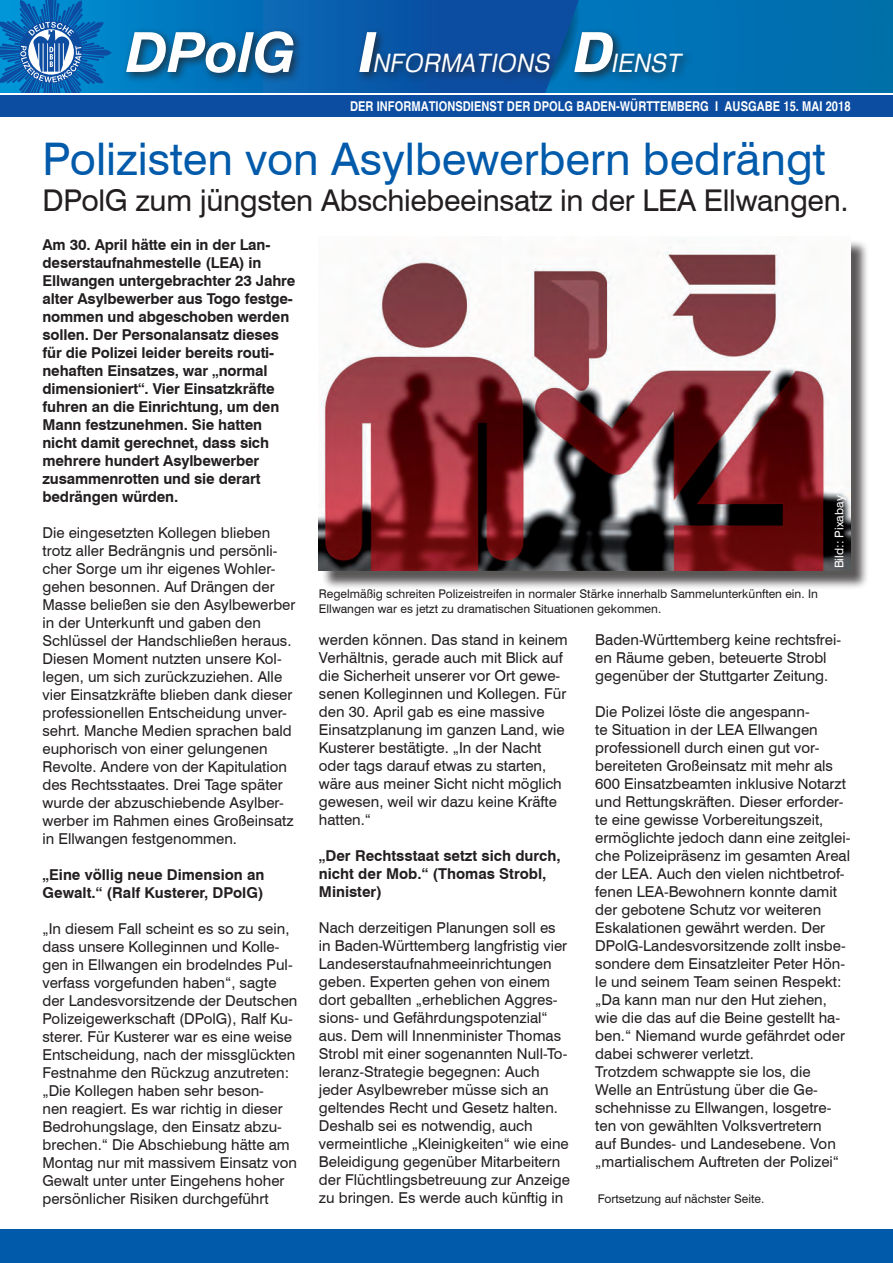
<style>
.page{position:relative;width:893px;height:1263px;background:#fff}
.page>*{position:absolute;margin:0;border:0;box-sizing:border-box;transform-origin:0 0}
.t1{font:45px "Swiss 721 BT";color:#015aaa}
.t2{font:30px "Swiss 721 BT";letter-spacing:-.01em;color:#231f20}
.t3{font:italic 25.5px "Heldustry FT";letter-spacing:.04em;color:#fff;scale:.92 1}
.t4{font:15px/18px "Swiss 721 BT";color:#231f20}
.t5{font:700 15px/18px "Swiss 721 BT";letter-spacing:-.01em;color:#231f20}
.t6{font:700 condensed 13.5px "Helvetica";letter-spacing:.005em;color:#fff}
.t7{font:12px/14.4px "Swiss 721 BT";color:#231f20}
.t8{font:12px "Swiss 721 BT";color:#fff}
.s1{font-weight:900;font-size:55.5px}
</style>
<div class="page">
<div style="left:0;top:1229px;width:893px;height:34px;background:#015aaa"></div>
<div style="left:0;top:0;width:893px;height:94px;background:#0070b1"></div>
<svg style="left:112px;top:0;width:471px;height:94px"></svg>
<svg style="left:0;top:0;width:112px;height:94px;background:#237bbe"></svg>
<div style="left:122px;top:27px;width:182px;height:57px;background:#231f20;opacity:.75"></div>
<svg style="left:126px;top:31px;width:167px;height:42px"></svg>
<div style="left:0;top:95px;width:893px;height:21px;background:#0d4da1"></div>
<div style="left:355px;top:27px;width:338px;height:56px;background:#231f20;opacity:.75"></div>
<div style="left:321px;top:239px;width:548px;height:350px;background:#231f20;opacity:.75"></div>
<img style="left:319px;top:239px;width:531px;height:332px">
<h3 class="t3" style="left:355px;top:48px;width:355px"><span class="s1">I</span>NFORMATIONS <span class="s1">D</span>IENST</h3>
<p class="t6" style="left:350px;top:98px;width:502px">DER INFORMATIONSDIENST DER DPOLG BADEN-WÜRTTEMBERG I AUSGABE 15. MAI 2018</p>
<h1 class="t1" style="left:43px;top:131px;width:784px">Polizisten von Asylbewerbern bedrängt</h1>
<h2 class="t2" style="left:43px;top:182px;width:808px">DPolG zum jüngsten Abschiebeeinsatz in der LEA Ellwangen.</h2>
<p class="t5" style="left:43px;top:235px;width:254px">Am 30. April hätte ein in der Lan&shy;deserstaufnahmestelle (LEA) in<br>Ellwangen untergebrachter 23 Jahre alter Asylbewerber aus Togo festge&shy;nommen und abgeschoben werden sollen. Der Personalansatz dieses für die Polizei leider bereits routi&shy;nehaften Einsatzes, war „normal dimensioniert“. Vier Einsatzkräfte fuhren an die Einrichtung, um den<br>Mann festzunehmen. Sie hatten nicht damit gerechnet, dass sich mehrere hundert Asylbewerber zusammenrotten und sie derart bedrängen würden.</p>
<p class="t4" style="left:43px;top:523px;width:254px">Die eingesetzten Kollegen blieben trotz aller Bedrängnis und persönli&shy;cher Sorge um ihr eigenes Wohler&shy;gehen besonnen. Auf Drängen der Masse beließen sie den Asylbewerber in der Unterkunft und gaben den Schlüssel der Handschließen heraus.<br>Diesen Moment nutzten unsere Kol&shy;legen, um sich zurückzuziehen. Alle vier Einsatzkräfte blieben dank dieser professionellen Entscheidung unver&shy;sehrt. Manche Medien sprachen bald euphorisch von einer gelungenen Revolte. Andere von der Kapitulation des Rechtsstaates. Drei Tage später wurde der abzuschiebende Asylber&shy;werber im Rahmen eines Großeinsatz in Ellwangen festgenommen.</p>
<p class="t5" style="left:43px;top:865px;width:223px">„Eine völlig neue Dimension an<br>Gewalt.“ (Ralf Kusterer, DPolG)</p>
<p class="t4" style="left:43px;top:919px;width:256px">„In diesem Fall scheint es so zu sein, dass unsere Kolleginnen und Kolle&shy;gen in Ellwangen ein brodelndes Pul&shy;verfass vorgefunden haben“, sagte der Landesvorsitzende der Deutschen Polizeigewerkschaft (DPolG), Ralf Ku&shy;sterer. Für Kusterer war es eine weise Entscheidung, nach der missglückten Festnahme den Rückzug anzutreten: „Die Kollegen haben sehr beson-<br>nen reagiert. Es war richtig in dieser Bedrohungslage, den Einsatz abzu&shy;brechen.“ Die Abschiebung hätte am Montag nur mit massivem Einsatz von Gewalt unter unter Eingehens hoher persönlicher Risiken durchgeführt</p>
<p class="t8" style="left:832px;top:568px;width:75px;rotate:-90deg">Bild:: Pixabay</p>
<p class="t7" style="left:319px;top:587px;width:500px">Regelmäßig schreiten Polizeistreifen in normaler Stärke innerhalb Sammelunterkünften ein. In<br>Ellwangen war es jetzt zu dramatischen Situationen gekommen.</p>
<p class="t4" style="left:595px;top:631px;width:247px">Baden-Württemberg keine rechtsfrei&shy;en Räume geben, beteuerte Strobl gegenüber der Stuttgarter Zeitung.</p>
<p class="t4" style="left:595px;top:703px;width:257px">Die Polizei löste die angespann-<br>te Situation in der LEA Ellwangen professionell durch einen gut vor&shy;bereiteten Großeinsatz mit mehr als 600 Einsatzbeamten inklusive Notarzt und Rettungskräften. Dieser erforder&shy;te eine gewisse Vorbereitungszeit, ermöglichte jedoch dann eine zeitglei&shy;che Polizeipräsenz im gesamten Areal der LEA. Auch den vielen nichtbetrof&shy;fenen LEA-Bewohnern konnte damit der gebotene Schutz vor weiteren Eskalationen gewährt werden. Der DPolG-Landesvorsitzende zollt insbe&shy;sondere dem Einsatzleiter Peter Hön&shy;le und seinem Team seinen Respekt: „Da kann man nur den Hut ziehen, wie die das auf die Beine gestellt ha&shy;ben.“ Niemand wurde gefährdet oder dabei schwerer verletzt.<br>Trotzdem schwappte sie los, die Welle an Entrüstung über die Ge&shy;schehnisse zu Ellwangen, losgetre&shy;ten von gewählten Volksvertretern<br>auf Bundes- und Landesebene. Von „martialischem Auftreten der Polizei“</p>
<p class="t7" style="left:598px;top:1191px;width:168px">Fortsetzung auf nächster Seite.</p>
<p class="t4" style="left:319px;top:631px;width:250px">werden können. Das stand in keinem<br>Verhältnis, gerade auch mit Blick auf die Sicherheit unserer vor Ort gewe&shy;senen Kolleginnen und Kollegen. Für den 30. April gab es eine massive<br>Einsatzplanung im ganzen Land, wie<br>Kusterer bestätigte. „In der Nacht oder tags darauf etwas zu starten, wäre aus meiner Sicht nicht möglich gewesen, weil wir dazu keine Kräfte hatten.“</p>
<p class="t5" style="left:319px;top:847px;width:243px">„Der Rechtsstaat setzt sich durch, nicht der Mob.“ (Thomas Strobl,<br>Minister)</p>
<p class="t4" style="left:319px;top:919px;width:253px">Nach derzeitigen Planungen soll es in Baden-Württemberg langfristig vier Landeserstaufnahmeeinrichtungen geben. Experten gehen von einem dort geballten „erheblichen Aggres&shy;sions- und Gefährdungspotenzial“ aus. Dem will Innenminister Thomas Strobl mit einer sogenannten Null-To&shy;leranz-Strategie begegnen: Auch jeder Asylbewreber müsse sich an geltendes Recht und Gesetz halten.<br>Deshalb sei es notwendig, auch vermeintliche „Kleinigkeiten“ wie eine Beleidigung gegenüber Mitarbeitern der Flüchtlingsbetreuung zur Anzeige zu bringen. Es werde auch künftig in</p>
</div>
